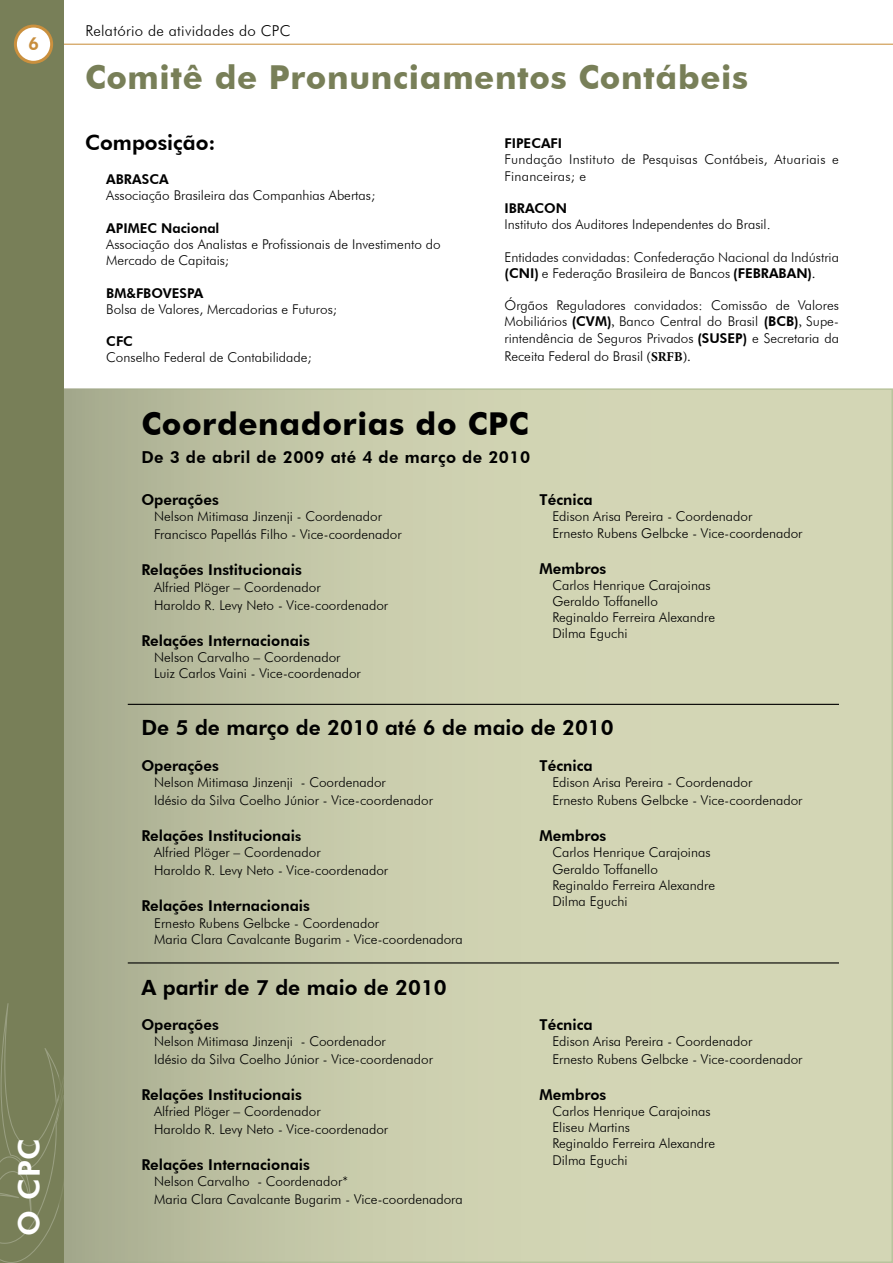
<style>
.page{position:relative;width:893px;height:1263px;background:#fff}
.page>*{position:absolute;margin:0;border:0;box-sizing:border-box;transform-origin:0 0}
.t1{font:700 33px "Futura BT";letter-spacing:.02em;color:#787f58}
.t2{font:700 31.5px "Futura BT";letter-spacing:.02em;color:#000}
.t3{font:800 30px "Futura BT";color:#fff}
.t4{font:800 21px "Futura BT";color:#000}
.t5{font:800 18px "Futura BT";color:#c88e3d}
.t6{font:800 16.5px "Futura BT";letter-spacing:.03em;color:#000}
.t7{font:800 15px "Futura BT";color:#000}
.t8{font:300 15px "Futura BT";letter-spacing:.02em;color:#000}
.t9{font:300 13.5px/16.2px "Futura BT";color:#000}
.t10{font:300 13.5px/16.2px "Futura BT";letter-spacing:.02em;color:#000}
.t11{font:800 13.5px "Futura BT";color:#000}
.s1{font-weight:800}
.s2{font-family:"Minion Pro";font-weight:400}
.s3{font-family:"Minion Pro";font-weight:700}
.s4{font-size:13.5px}
</style>
<div class="page">
<hr style="left:58px;top:44px;width:835px;height:1px;background:#ca903e">
<div style="left:0;top:0;width:64px;height:1263px;background:#787f58"></div>
<div style="left:15px;top:26px;width:37px;height:36px;background:#fff;border-radius:50%"></div>
<div style="left:14px;top:25px;width:39px;height:39px;border:3px solid #ca903e;border-radius:50%"></div>
<svg style="left:0;top:1003px;width:59px;height:260px"></svg>
<div style="left:60px;top:389px;width:832px;height:873px;background:linear-gradient(to right,#b2b698,#dde0be)"></div>
<hr style="left:128px;top:962px;width:711px;height:1px;background:#000">
<hr style="left:128px;top:704px;width:711px;height:1px;background:#000">
<h3 class="t5" style="left:28px;top:33px;width:13px">6</h3>
<h3 class="t3" style="left:11px;top:1236px;width:99px;rotate:-90deg">O CPC</h3>
<p class="t8" style="left:85px;top:22px;width:206px">Relatório de atividades do CPC</p>
<h1 class="t1" style="left:85px;top:57px;width:665px">Comitê de Pronunciamentos Contábeis</h1>
<h3 class="t4" style="left:85px;top:130px;width:132px">Composição:</h3>
<p class="t11" style="left:106px;top:171px;width:64px">ABRASCA</p>
<p class="t9" style="left:106px;top:187px;width:270px">Associação Brasileira das Companhias Abertas;</p>
<p class="t11" style="left:106px;top:220px;width:115px">APIMEC Nacional</p>
<p class="t9" style="left:106px;top:236px;width:336px">Associação dos Analistas e Profissionais de Investimento do<br>Mercado de Capitais;</p>
<p class="t11" style="left:106px;top:284px;width:99px">BM&amp;FBOVESPA</p>
<p class="t9" style="left:106px;top:301px;width:232px">Bolsa de Valores, Mercadorias e Futuros;</p>
<p class="t11" style="left:106px;top:333px;width:28px">CFC</p>
<p class="t9" style="left:106px;top:349px;width:207px">Conselho Federal de Contabilidade;</p>
<p class="t11" style="left:504px;top:135px;width:59px">FIPECAFI</p>
<p class="t10" style="left:504px;top:151px;width:336px">Fundação Instituto de Pesquisas Contábeis, Atuariais e<br>Financeiras; e</p>
<p class="t11" style="left:504px;top:200px;width:64px">IBRACON</p>
<p class="t9" style="left:504px;top:216px;width:268px">Instituto dos Auditores Independentes do Brasil.</p>
<p class="t9" style="left:504px;top:249px;width:336px">Entidades convidadas: Confederação Nacional da Indústria <span class="s1">(CNI)</span> e Federação Brasileira de Bancos <span class="s1">(FEBRABAN)</span><span class="s2">.</span></p>
<p class="t9" style="left:504px;top:297px;width:336px;text-align:justify">Órgãos Reguladores convidados: Comissão de Valores Mobiliários <span class="s1">(CVM)</span><span class="s2">,</span> Banco Central do Brasil <span class="s1">(BCB)</span><span class="s2">,</span> Supe&shy;rintendência de Seguros Privados <span class="s1">(SUSEP)</span> e Secretaria da</p>
<p class="t9" style="left:504px;top:348px;width:187px">Receita Federal do Brasil <span class="s2">(</span><span class="s3">SRFB</span><span class="s2">).</span></p>
<h2 class="t2" style="left:141px;top:405px;width:389px">Coordenadorias do CPC</h2>
<p class="t6" style="left:141px;top:447px;width:390px">De 3 de abril de 2009 até 4 de março de 2010</p>
<p class="t7" style="left:141px;top:491px;width:79px">Operações</p>
<p class="t9" style="left:154px;top:507px;width:249px;line-height:18px">Nelson Mitimasa Jinzenji - Coordenador<br>Francisco Papellás Filho - Vice-coordenador</p>
<p class="t7" style="left:141px;top:561px;width:162px">Relações Institucionais</p>
<p class="t9" style="left:154px;top:578px;width:235px;line-height:18px">Alfried Plöger – Coordenador<br>Haroldo R. Levy Neto - Vice-coordenador</p>
<p class="t7" style="left:141px;top:631px;width:170px">Relações Internacionais</p>
<p class="t9" style="left:154px;top:649px;width:208px">Nelson Carvalho – Coordenador<br>Luiz Carlos Vaini - Vice-coordenador</p>
<p class="t7" style="left:540px;top:491px;width:55px">Técnica</p>
<p class="t9" style="left:552px;top:508px;width:252px">Edison Arisa Pereira - Coordenador<br>Ernesto Rubens Gelbcke - Vice-coordenador</p>
<p class="t7" style="left:540px;top:559px;width:68px">Membros</p>
<p class="t9" style="left:552px;top:577px;width:164px">Carlos Henrique Carajoinas<br>Geraldo Toffanello<br>Reginaldo Ferreira Alexandre<br>Dilma Eguchi</p>
<h3 class="t4" style="left:141px;top:714px;width:474px">De 5 de março de 2010 até 6 de maio de 2010</h3>
<p class="t7" style="left:141px;top:757px;width:79px">Operações</p>
<p class="t9" style="left:154px;top:773px;width:280px;line-height:18px">Nelson Mitimasa Jinzenji - Coordenador<br>Idésio da Silva Coelho Júnior - Vice-coordenador</p>
<p class="t7" style="left:141px;top:827px;width:161px">Relações Institucionai<span class="s4">s</span></p>
<p class="t9" style="left:154px;top:843px;width:235px;line-height:18px">Alfried Plöger – Coordenador<br>Haroldo R. Levy Neto - Vice-coordenador</p>
<p class="t7" style="left:141px;top:897px;width:170px">Relações Internacionais</p>
<p class="t9" style="left:154px;top:915px;width:310px">Ernesto Rubens Gelbcke - Coordenador<br>Maria Clara Cavalcante Bugarim - Vice-coordenadora</p>
<p class="t7" style="left:540px;top:757px;width:55px">Técnica</p>
<p class="t9" style="left:552px;top:773px;width:252px;line-height:18px">Edison Arisa Pereira - Coordenador<br>Ernesto Rubens Gelbcke - Vice-coordenador</p>
<p class="t7" style="left:540px;top:827px;width:68px">Membros</p>
<p class="t9" style="left:552px;top:844px;width:164px">Carlos Henrique Carajoinas<br>Geraldo Toffanello<br>Reginaldo Ferreira Alexandre<br>Dilma Eguchi</p>
<h3 class="t4" style="left:141px;top:975px;width:307px">A partir de 7 de maio de 2010</h3>
<p class="t7" style="left:141px;top:1015px;width:79px">Operações</p>
<p class="t9" style="left:154px;top:1032px;width:280px;line-height:18px">Nelson Mitimasa Jinzenji - Coordenador<br>Idésio da Silva Coelho Júnior - Vice-coordenador</p>
<p class="t7" style="left:141px;top:1085px;width:162px">Relações Institucionais</p>
<p class="t9" style="left:154px;top:1102px;width:235px;line-height:18px">Alfried Plöger – Coordenador<br>Haroldo R. Levy Neto - Vice-coordenador</p>
<p class="t7" style="left:141px;top:1155px;width:170px">Relações Internacionais</p>
<p class="t9" style="left:154px;top:1172px;width:310px;line-height:18px">Nelson Carvalho - Coordenador*<br>Maria Clara Cavalcante Bugarim - Vice-coordenadora</p>
<p class="t7" style="left:540px;top:1015px;width:55px">Técnica</p>
<p class="t9" style="left:552px;top:1032px;width:252px;line-height:18px">Edison Arisa Pereira - Coordenador<br>Ernesto Rubens Gelbcke - Vice-coordenador</p>
<p class="t7" style="left:540px;top:1085px;width:68px">Membros</p>
<p class="t9" style="left:552px;top:1103px;width:164px">Carlos Henrique Carajoinas<br>Eliseu Martins<br>Reginaldo Ferreira Alexandre<br>Dilma Eguchi</p>
</div>
